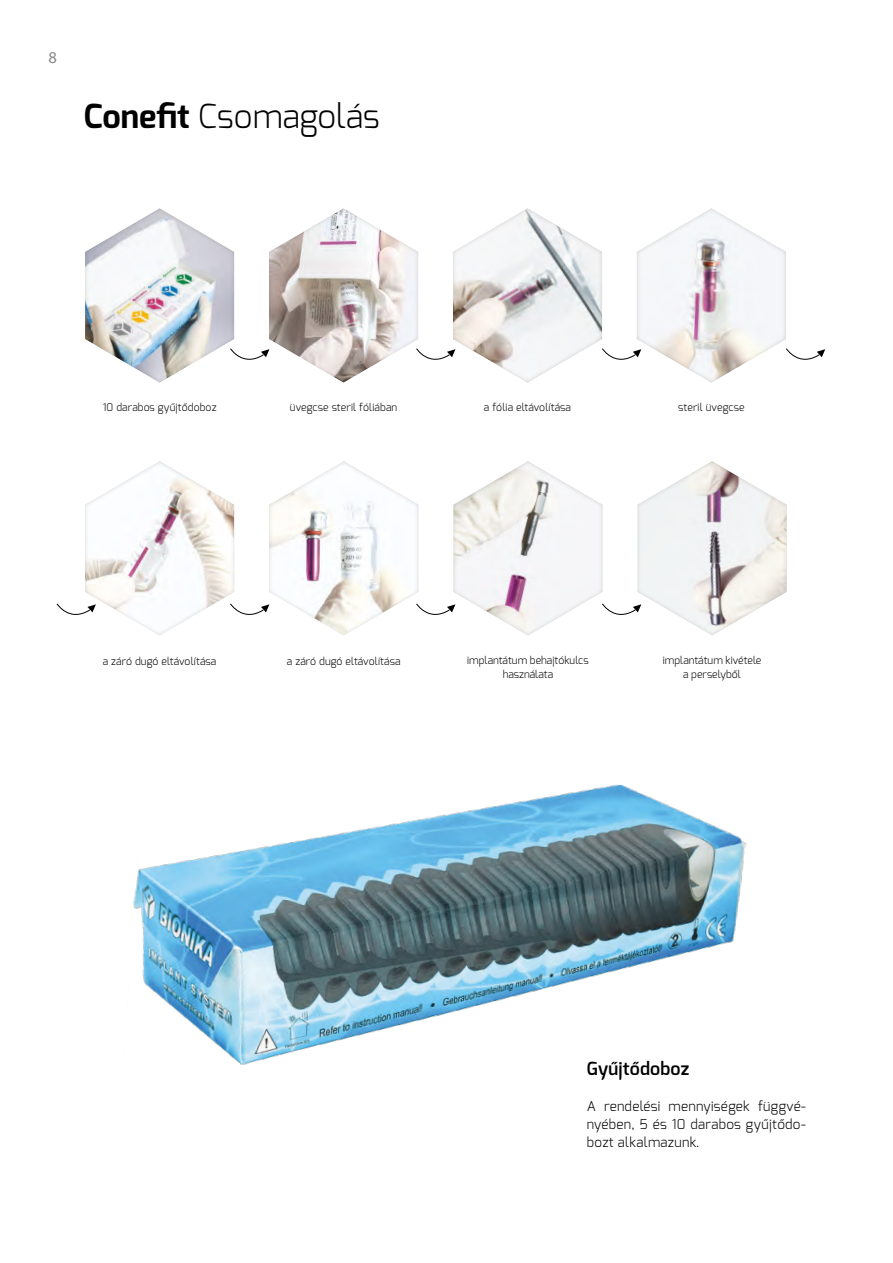
<style>
.page{position:relative;width:893px;height:1263px;background:#fff}
.page>*{position:absolute;margin:0;border:0;box-sizing:border-box;transform-origin:0 0}
.t1{font:300 33px "Exo";color:#000}
.t2{font:600 18px "Exo";letter-spacing:.01em;color:#000}
.t3{font:16.5px "Myriad Pro";color:#878787}
.t4{font:300 13.5px/18px "Exo";letter-spacing:.02em;color:#000;text-align:justify}
.t5{font:300 10.5px/13.5px "Exo";color:#000;text-align:center}
.s1{font-weight:700}
</style>
<div class="page">
<img style="left:133px;top:784px;width:614px;height:281px">
<svg style="left:85px;top:208px;width:740px;height:175px"></svg>
<div style="left:636px;top:195px;width:162px;height:201px;background:#000;opacity:.2"></div>
<svg style="left:56px;top:461px;width:581px;height:174px"></svg>
<div style="left:637px;top:448px;width:160px;height:201px;background:#000;opacity:.2"></div>
<h3 class="t3" style="left:48px;top:47px;width:10px">8</h3>
<h1 class="t1" style="left:84px;top:95px;width:297px"><span class="s1">Conefit</span> Csomagolás</h1>
<p class="t5" style="left:103px;top:401px;width:115px">10 darabos gyűjtődoboz</p>
<p class="t5" style="left:290px;top:401px;width:109px">üvegcse steril fóliában</p>
<p class="t5" style="left:484px;top:401px;width:89px">a fólia eltávolítása</p>
<p class="t5" style="left:678px;top:401px;width:68px">steril üvegcse</p>
<p class="t5" style="left:103px;top:655px;width:115px">a záró dugó eltávolítása</p>
<p class="t5" style="left:287px;top:655px;width:115px">a záró dugó eltávolítása</p>
<p class="t5" style="left:467px;top:654px;width:123px">implantátum behajtókulcs használata</p>
<p class="t5" style="left:663px;top:654px;width:100px">implantátum kivétele a perselyből</p>
<h2 class="t2" style="left:587px;top:1057px;width:104px">Gyűjtődoboz</h2>
<p class="t4" style="left:587px;top:1096px;width:220px">A rendelési mennyiségek függvé&shy;nyében, 5 és 10 darabos gyűjtődo&shy;bozt alkalmazunk.</p>
</div>
